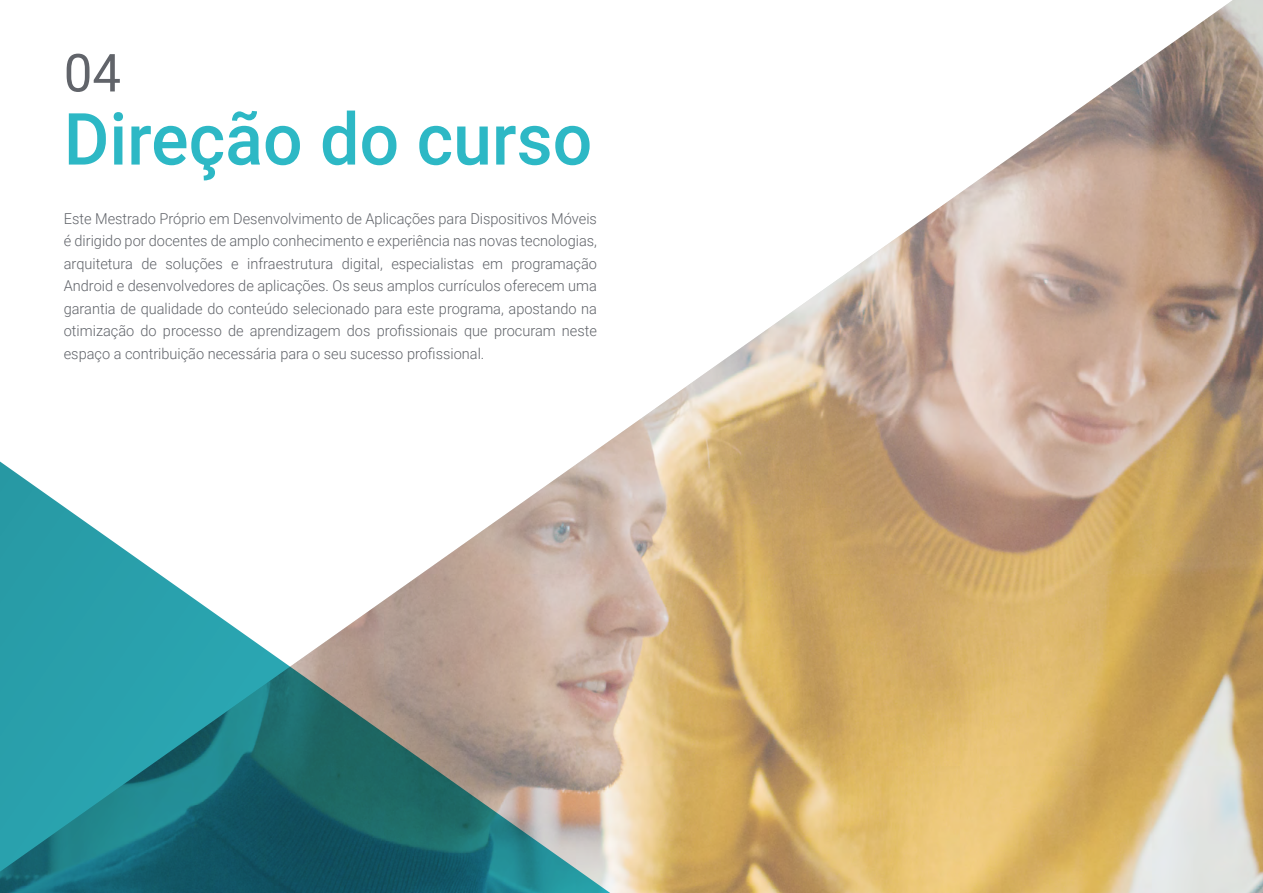
<style>
.page{position:relative;width:1263px;height:893px;background:#fff}
.page>*{position:absolute;margin:0;border:0;box-sizing:border-box;transform-origin:0 0}
.t1{font:500 72px "Roboto";color:#2db8c5}
.t2{font:52.5px "Roboto";color:#61646a}
.t3{font:300 15px/22.5px "Roboto";color:#61646a;text-align:justify}
</style>
<div class="page">
<img style="left:602px;top:0;width:661px;height:893px">
<svg style="left:0;top:446px;width:640px;height:447px"></svg>
<h2 class="t2" style="left:64px;top:36px;width:59px">04</h2>
<h1 class="t1" style="left:64px;top:89px;width:530px">Direção do curso</h1>
<p class="t3" style="left:64px;top:207px;width:535px">Este Mestrado Próprio em Desenvolvimento de Aplicações para Dispositivos Móveis é dirigido por docentes de amplo conhecimento e experiência nas novas tecnologias, arquitetura de soluções e infraestrutura digital, especialistas em programação Android e desenvolvedores de aplicações. Os seus amplos currículos oferecem uma garantia de qualidade do conteúdo selecionado para este programa, apostando na otimização do processo de aprendizagem dos profissionais que procuram neste espaço a contribuição necessária para o seu sucesso profissional.</p>
</div>
